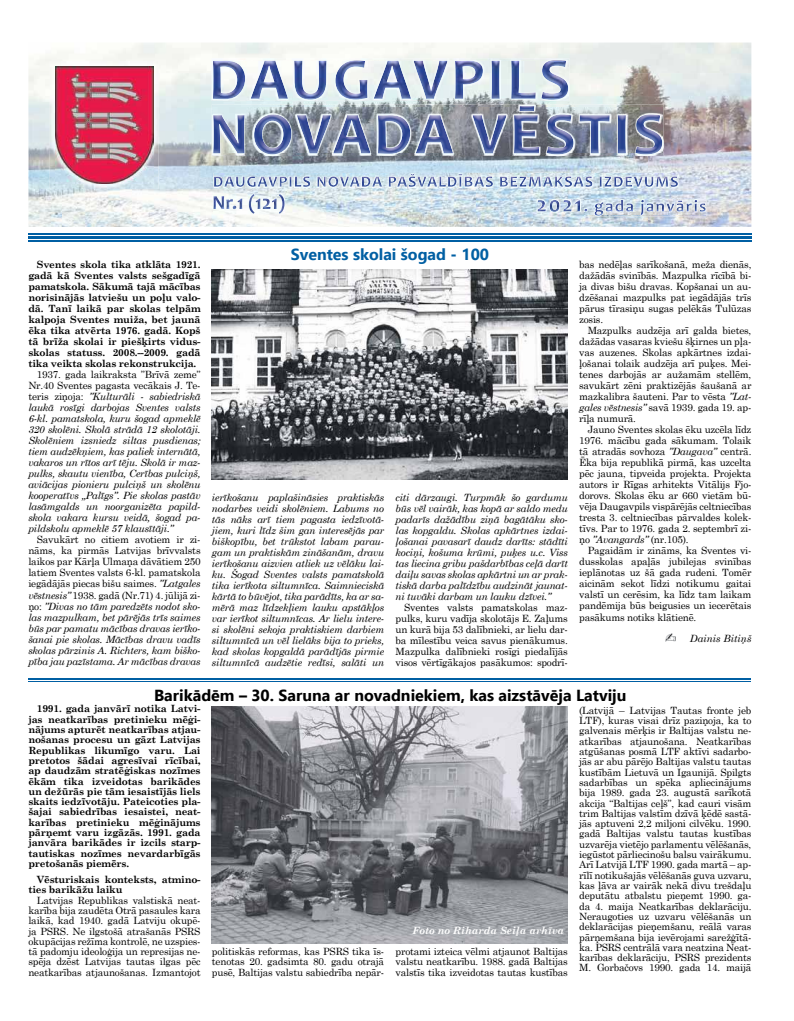
<style>
.page{position:relative;width:794px;height:1021px;background:#fff}
.page>*{position:absolute;margin:0;border:0;box-sizing:border-box;transform-origin:0 0}
.t1{font:700 16px "Ebrima";color:#000}
.t2{font:700 16px "Ebrima";color:#005fa3}
.t3{font:10px/10.3px "Century Schoolbook";letter-spacing:-.02em;color:#000;text-align:justify}
.t4{font:italic 10px/11px "Century Schoolbook";letter-spacing:-.02em;color:#000;text-align:justify}
.t5{font:700 10px/10.3px "Century Schoolbook";letter-spacing:-.02em;color:#000;text-align:justify}
.t6{font:italic 700 10px "Century Schoolbook";color:#fff}
.t7{font:italic 10px "Century Schoolbook";color:#000}
.s1{font-style:normal}
.s2{font-style:italic}
</style>
<div class="page">
<img style="left:29px;top:43px;width:722px;height:30px">
<img style="left:28px;top:73px;width:34px;height:154px">
<img style="left:132px;top:73px;width:171px;height:154px">
<img style="left:303px;top:101px;width:173px;height:126px">
<img style="left:476px;top:73px;width:275px;height:154px">
<img style="left:62px;top:189px;width:70px;height:38px">
<img style="left:50px;top:61px;width:108px;height:128px">
<img style="left:55px;top:67px;width:98px;height:116px">
<img style="left:211px;top:58px;width:358px;height:43px">
<img style="left:213px;top:60px;width:355px;height:2px">
<img style="left:213px;top:97px;width:355px;height:3px">
<img style="left:213px;top:62px;width:355px;height:35px">
<img style="left:212px;top:104px;width:451px;height:52px">
<img style="left:626px;top:106px;width:36px;height:48px">
<img style="left:213px;top:106px;width:413px;height:2px">
<img style="left:213px;top:152px;width:413px;height:2px">
<img style="left:213px;top:108px;width:413px;height:44px">
<img style="left:213px;top:173px;width:465px;height:14px">
<img style="left:214px;top:173px;width:464px;height:13px">
<img style="left:214px;top:176px;width:112px;height:1px">
<img style="left:214px;top:186px;width:112px;height:1px">
<img style="left:214px;top:177px;width:112px;height:9px">
<img style="left:213px;top:194px;width:72px;height:20px">
<img style="left:214px;top:194px;width:70px;height:20px">
<img style="left:537px;top:199px;width:169px;height:17px">
<img style="left:537px;top:201px;width:43px;height:11px">
<img style="left:537px;top:200px;width:43px;height:1px">
<img style="left:653px;top:200px;width:52px;height:16px">
<img style="left:584px;top:200px;width:69px;height:16px">
<hr style="left:28px;top:233px;width:723px;height:2px;background:#005fa3">
<hr style="left:28px;top:236px;width:723px;height:3px;background:#005fa3">
<hr style="left:28px;top:240px;width:723px;height:1px;background:#005fa3">
<hr style="left:28px;top:678px;width:723px;height:1px;background:#005fa3">
<hr style="left:28px;top:679px;width:723px;height:1px;background:#005fa3">
<hr style="left:28px;top:681px;width:723px;height:1px;background:#005fa3">
<img style="left:212px;top:706px;width:356px;height:237px">
<img style="left:212px;top:269px;width:356px;height:211px">
<svg style="left:665px;top:633px;width:10px;height:9px"></svg>
<p class="t5" style="left:28px;top:259px;width:174px;line-height:11px;text-indent:8px">Sventes skola tika atklāta 1921. gadā kā Sventes valsts sešgadīgā pamatskola. Sākumā tajā mācības norisinājās latviešu un poļu valo&shy;dā. Tanī laikā par skolas telpām kalpoja Sventes muiža, bet jaunā ēka tika atvērta 1976. gadā. Kopš tā brīža skolai ir piešķirts vidus&shy;skolas statuss. 2008.--2009. gadā tika veikta skolas rekonstrukcija.</p>
<p class="t4" style="left:28px;top:369px;width:174px;text-indent:8px"><span class="s1">1937. gada laikraksta ”Brīvā zeme” Nr.40 Sventes pagasta vecākais J. Te&shy;teris ziņoja:</span> ”Kulturāli - sabiedriskā laukā rosīgi darbojas Sventes valsts 6-kl. pamatskola, kuru šogad apmeklē 320 skolēni. Skolā strādā 12 skolotāji.<br>Skolēniem izsniedz siltas pusdienas; tiem audzēkņiem, kas paliek internātā, vakaros un rītos arī tēju. Skolā ir maz&shy;pulks, skautu vienība, Cerības pulciņš, aviācijas pionieru pulciņš un skolēnu kooperatīvs „Palīgs”. Pie skolas pastāv lasāmgalds un noorganizēta papild&shy;skola vakara kursu veidā, šogad pa&shy;pildskolu apmeklē 57 klausītāji.”</p>
<p class="t4" style="left:28px;top:534px;width:174px;text-indent:8px"><span class="s1">Savukārt no citiem avotiem ir zi&shy;nāms, ka pirmās Latvijas brīvvalsts laikos par Kārļa Ulmaņa dāvātiem 250 latiem Sventes valsts 6-kl. pamatskola iegādājās piecas bišu saimes.</span> ”Latgales vēstnesis” <span class="s1">1938. gadā (Nr.71) 4. jūlijā zi&shy;ņo:</span> ”Divas no tām paredzēts nodot sko&shy;las mazpulkam, bet pārējās trīs saimes būs par pamatu mācības dravas ierīko&shy;šanai pie skolas. Mācības dravu vadīs skolas pārzinis A. Richters, kam biško&shy;pība jau pazīstama. Ar mācības dravas</p>
<h1 class="t2" style="left:291px;top:248px;width:200px">Sventes skolai šogad - 100</h1>
<p class="t4" style="left:212px;top:491px;width:174px">ierīkošanu paplašināsies praktiskās nodarbes veidi skolēniem. Labums no tās nāks arī tiem pagasta iedzīvotā&shy;jiem, kuri līdz šim gan interesējās par biškopību, bet trūkstot labam parau&shy;gam un praktiskām zināšanām, dravu ierīkošanu aizvien atliek uz vēlāku lai&shy;ku. Šogad Sventes valsts pamatskolā tika ierīkota siltumnīca. Saimnieciskā kārtā to būvējot, tika parādīts, ka ar sa&shy;mērā maz līdzekļiem lauku apstākļos var ierīkot siltumnīcas. Ar lielu intere&shy;si skolēni sekoja praktiskiem darbiem siltumnīcā un vēl lielāks bija to prieks, kad skolas kopgaldā parādījās pirmie siltumnīcā audzētie redīsi, salāti un</p>
<p class="t4" style="left:395px;top:491px;width:174px">citi dārzaugi. Turpmāk šo gardumu būs vēl vairāk, kas kopā ar saldo medu padarīs dažādību ziņā bagātāku sko&shy;las kopgaldu. Skolas apkārtnes izdai&shy;ļošanai pavasarī daudz darīts: stādīti kociņi, košuma krūmi, puķes u.c. Viss tas liecina gribu pašdarbības ceļā darīt daiļu savas skolas apkārtni un ar prak&shy;tiskā darba palīdzību audzināt jaunat&shy;ni tuvāki darbam un lauku dzīvei.”</p>
<p class="t3" style="left:395px;top:601px;width:174px;line-height:11px;text-indent:8px">Sventes valsts pamatskolas maz&shy;pulks, kuru vadīja skolotājs E. Zaļums un kurā bija 53 dalībnieki, ar lielu dar&shy;ba mīlestību veica savus pienākumus.<br>Mazpulka dalībnieki rosīgi piedalījās visos vērtīgākajos pasākumos: spodrī-</p>
<p class="t3" style="left:579px;top:258px;width:174px;line-height:11px">bas nedēļas sarīkošanā, meža dienās, dažādās svinībās. Mazpulka rīcībā bi&shy;ja divas bišu dravas. Kopšanai un au&shy;dzēšanai mazpulks pat iegādājās trīs pārus tīrasiņu sugas pelēkās Tulūzas zosis.</p>
<p class="t3" style="left:579px;top:324px;width:174px;line-height:11px;text-indent:8px">Mazpulks audzēja arī galda bietes, dažādas vasaras kviešu šķirnes un pļa&shy;vas auzenes. Skolas apkārtnes izdai&shy;ļošanai tolaik audzēja arī puķes. Mei&shy;tenes darbojās ar aužamām stellēm, savukārt zēni praktizējās šaušanā ar mazkalibra šauteni. Par to vēsta <span class="s2">”Lat&shy;gales vēstnesis”</span> savā 1939. gada 19. ap&shy;rīļa numurā.</p>
<p class="t3" style="left:579px;top:423px;width:174px;line-height:11px;text-indent:8px">Jauno Sventes skolas ēku uzcēla līdz 1976. mācību gada sākumam. Tolaik tā atradās sovhoza <span class="s2">”Daugava”</span> centrā.<br>Ēka bija republikā pirmā, kas uzcelta pēc jauna, tipveida projekta. Projekta autors ir Rīgas arhitekts Vitālijs Fjo&shy;dorovs. Skolas ēku ar 660 vietām bū&shy;vēja Daugavpils vispārējās celtniecības tresta 3. celtniecības pārvaldes kolek&shy;tīvs. Par to 1976. gada 2. septembrī zi&shy;ņo <span class="s2">”Avangards”</span> (nr.105).</p>
<p class="t3" style="left:579px;top:544px;width:174px;line-height:11px;text-indent:8px">Pagaidām ir zināms, ka Sventes vi&shy;dusskolas apaļās jubilejas svinības ieplānotas uz šā gada rudeni. Tomēr aicinām sekot līdzi notikumu gaitai valstī un cerēsim, ka līdz tam laikam pandēmija būs beigusies un iecerētais pasākums notiks klātienē.</p>
<p class="t7" style="left:690px;top:630px;width:63px">Dainis Bitiņš</p>
<h1 class="t1" style="left:154px;top:682px;width:474px">Barikādēm – 30. Saruna ar novadniekiem, kas aizstāvēja Latviju</h1>
<p class="t5" style="left:28px;top:703px;width:174px;text-indent:8px">1991. gada janvārī notika Latvi&shy;jas neatkarības pretinieku mēģi&shy;nājums apturēt neatkarības atjau&shy;nošanas procesu un gāzt Latvijas Republikas likumīgo varu. Lai pretotos šādai agresīvai rīcībai, ap daudzām stratēģiskas nozīmes ēkām tika izveidotas barikādes un dežūrās pie tām iesaistījās liels skaits iedzīvotāju. Pateicoties pla&shy;šajai sabiedrības iesaistei, neat&shy;karības pretinieku mēģinājums pārņemt varu izgāzās. 1991. gada janvāra barikādes ir izcils starp&shy;tautiskas nozīmes nevardarbīgās pretošanās piemērs.</p>
<p class="t5" style="left:28px;top:873px;width:174px;text-indent:8px">Vēsturiskais konteksts, atmino&shy;ties barikāžu laiku</p>
<p class="t3" style="left:28px;top:893px;width:174px;text-indent:8px">Latvijas Republikas valstiskā neat&shy;karība bija zaudēta Otrā pasaules kara laikā, kad 1940. gadā Latviju okupē&shy;ja PSRS. Ne ilgstošā atrašanās PSRS okupācijas režīma kontrolē, ne uzspies&shy;tā padomju ideoloģija un represijas ne&shy;spēja dzēst Latvijas tautas ilgas pēc neatkarības atjaunošanas. Izmantojot</p>
<p class="t3" style="left:579px;top:704px;width:174px">(Latvijā – Latvijas Tautas fronte jeb LTF), kuras visai drīz paziņoja, ka to galvenais mērķis ir Baltijas valstu ne&shy;atkarības atjaunošana. Neatkarības atgūšanas posmā LTF aktīvi sadarbo&shy;jās ar abu pārējo Baltijas valstu tautas kustībām Lietuvā un Igaunijā. Spilgts sadarbības un spēka apliecinājums bija 1989. gada 23. augustā sarīkotā akcija “Baltijas ceļš”, kad cauri visām trim Baltijas valstīm dzīvā ķēdē sastā&shy;jās aptuveni 2,2 miljoni cilvēku. 1990. gadā Baltijas valstu tautas kustības uzvarēja vietējo parlamentu vēlēšanās, iegūstot pārliecinošu balsu vairākumu.<br>Arī Latvijā LTF 1990. gada martā – ap&shy;rīlī notikušajās vēlēšanās guva uzvaru, kas ļāva ar vairāk nekā divu trešdaļu deputātu atbalstu pieņemt 1990. ga&shy;da 4. maija Neatkarības deklarāciju.<br>Neraugoties uz uzvaru vēlēšanās un deklarācijas pieņemšanu, reālā varas pārņemšana bija ievērojami sarežģītā&shy;ka. PSRS centrālā vara neatzina Neat&shy;karības deklarāciju, PSRS prezidents M. Gorbačovs 1990. gada 14. maijā</p>
<p class="t6" style="left:412px;top:923px;width:153px">Foto no Riharda Seiļa arhīva</p>
<p class="t3" style="left:212px;top:945px;width:174px">politiskās reformas, kas PSRS tika īs&shy;tenotas 20. gadsimta 80. gadu otrajā pusē, Baltijas valstu sabiedrība nepār-</p>
<p class="t3" style="left:395px;top:945px;width:174px">protami izteica vēlmi atjaunot Baltijas valstu neatkarību. 1988. gadā Baltijas valstīs tika izveidotas tautas kustības</p>
</div>
